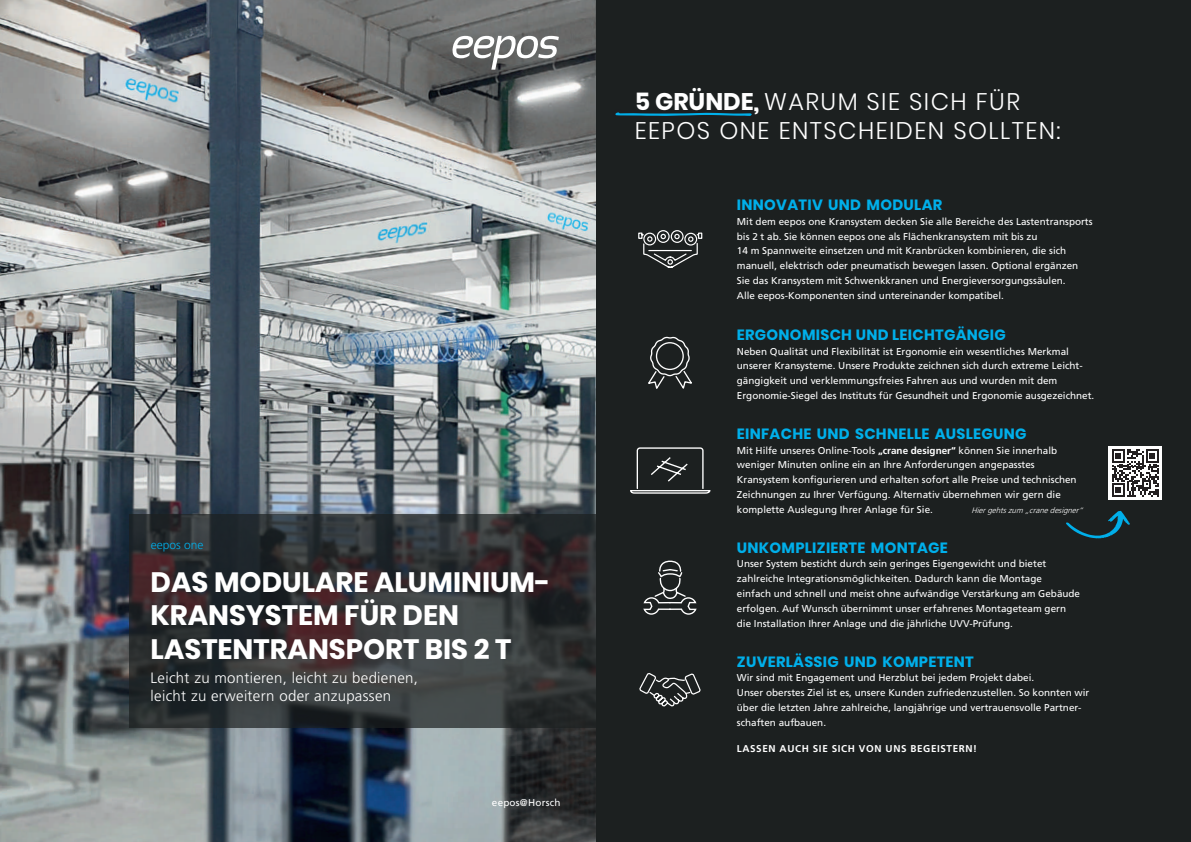
<style>
.page{position:relative;width:1191px;height:842px;background:#fff}
.page>*{position:absolute;margin:0;border:0;box-sizing:border-box;transform-origin:0 0}
.t1{font:700 28px/33.6px "Poppins";color:#fff}
.t2{font:300 24px/28.8px "Poppins";letter-spacing:.06em;color:#fff}
.t3{font:300 15px/18px "Frutiger LT Pro";letter-spacing:.02em;color:#fff}
.t4{font:700 14.9px "Poppins";letter-spacing:.02em;color:#00afea}
.t5{font:300 12px "Frutiger LT Pro";color:#00afea}
.t6{font:9.9px/14.9px "Frutiger LT Pro";color:#fff}
.t7{font:700 9.9px "Frutiger LT Pro";letter-spacing:.06em;color:#fff}
.t8{font:9.9px "Frutiger LT Pro";letter-spacing:.02em;color:#fff}
.t9{font:italic 300 7.9px "Frutiger LT Pro";color:#fff}
.s1{font-weight:700}
</style>
<div class="page">
<img style="left:0;top:0;width:596px;height:842px">
<svg style="left:452px;top:36px;width:107px;height:34px"></svg>
<svg style="left:129px;top:514px;width:467px;height:213px;background:#313234"></svg>
<div style="left:596px;top:0;width:595px;height:842px;background:#1c2020"></div>
<svg style="left:639px;top:673px;width:61px;height:33px"></svg>
<svg style="left:1066px;top:511px;width:64px;height:28px"></svg>
<svg style="left:615px;top:112px;width:136px;height:4px"></svg>
<div style="left:1108px;top:446px;width:54px;height:54px;background:#fff"></div>
<svg style="left:1112px;top:449px;width:47px;height:48px"></svg>
<svg style="left:638px;top:230px;width:64px;height:38px"></svg>
<svg style="left:643px;top:560px;width:53px;height:55px"></svg>
<svg style="left:630px;top:447px;width:80px;height:47px"></svg>
<svg style="left:648px;top:337px;width:44px;height:52px"></svg>
<p class="t5" style="left:151px;top:538px;width:54px">eepos one</p>
<h1 class="t1" style="left:151px;top:565px;width:401px">DAS MODULARE ALUMINIUM-<br>KRANSYSTEM FÜR DEN<br>LASTENTRANSPORT BIS 2 T</h1>
<h3 class="t3" style="left:151px;top:669px;width:269px">Leicht zu montieren, leicht zu bedienen, leicht zu erweitern oder anzupassen</h3>
<p class="t8" style="left:492px;top:797px;width:70px">eepos@Horsch</p>
<h2 class="t2" style="left:635px;top:87px;width:427px"><span class="s1">5 GRÜNDE,</span> WARUM SIE SICH FÜR<br>EEPOS ONE ENTSCHEIDEN SOLLTEN:</h2>
<h3 class="t4" style="left:737px;top:196px;width:207px">INNOVATIV UND MODULAR</h3>
<p class="t6" style="left:737px;top:214px;width:357px">Mit dem eepos one Kransystem decken Sie alle Bereiche des Lastentransports bis 2 t ab. Sie können eepos one als Flächenkransystem mit bis zu<br>14 m Spannweite einsetzen und mit Kranbrücken kombinieren, die sich manuell, elektrisch oder pneumatisch bewegen lassen. Optional ergänzen Sie das Kransystem mit Schwenkkranen und Energieversorgungssäulen.<br>Alle eepos-Komponenten sind untereinander kompatibel.</p>
<h3 class="t4" style="left:737px;top:326px;width:270px">ERGONOMISCH UND LEICHTGÄNGIG</h3>
<p class="t6" style="left:737px;top:344px;width:359px">Neben Qualität und Flexibilität ist Ergonomie ein wesentliches Merkmal unserer Kransysteme. Unsere Produkte zeichnen sich durch extreme Leicht&shy;gängigkeit und verklemmungsfreies Fahren aus und wurden mit dem Ergonomie-Siegel des Instituts für Gesundheit und Ergonomie ausgezeichnet.</p>
<h3 class="t4" style="left:737px;top:425px;width:291px">EINFACHE UND SCHNELLE AUSLEGUNG</h3>
<p class="t6" style="left:737px;top:443px;width:341px">Mit Hilfe unseres Online-Tools <span class="s1">„crane designer“</span> können Sie innerhalb weniger Minuten online ein an Ihre Anforderungen angepasstes Kransystem konfigurieren und erhalten sofort alle Preise und technischen Zeichnungen zu Ihrer Verfügung. Alternativ übernehmen wir gern die komplette Auslegung Ihrer Anlage für Sie.</p>
<p class="t9" style="left:971px;top:506px;width:116px">Hiergehtszum „cranedesigner“</p>
<h3 class="t4" style="left:737px;top:539px;width:212px">UNKOMPLIZIERTE MONTAGE</h3>
<p class="t6" style="left:737px;top:557px;width:345px">Unser System besticht durch sein geringes Eigengewicht und bietet zahlreiche Integrationsmöglichkeiten. Dadurch kann die Montage<br>einfach und schnell und meist ohne aufwändige Verstärkung am Gebäude erfolgen. Auf Wunsch übernimmt unser erfahrenes Montageteam gern die Installation Ihrer Anlage und die jährliche UVV-Prüfung.</p>
<h3 class="t4" style="left:737px;top:653px;width:238px">ZUVERLÄSSIG UND KOMPETENT</h3>
<p class="t6" style="left:737px;top:670px;width:354px">Wir sind mit Engagement und Herzblut bei jedem Projekt dabei.<br>Unser oberstes Ziel ist es, unsere Kunden zufriedenzustellen. So konnten wir über die letzten Jahre zahlreiche, langjährige und vertrauensvolle Partner&shy;schaften aufbauen.</p>
<p class="t7" style="left:737px;top:743px;width:242px">LASSEN AUCH SIE SICH VON UNS BEGEISTERN!</p>
</div>
